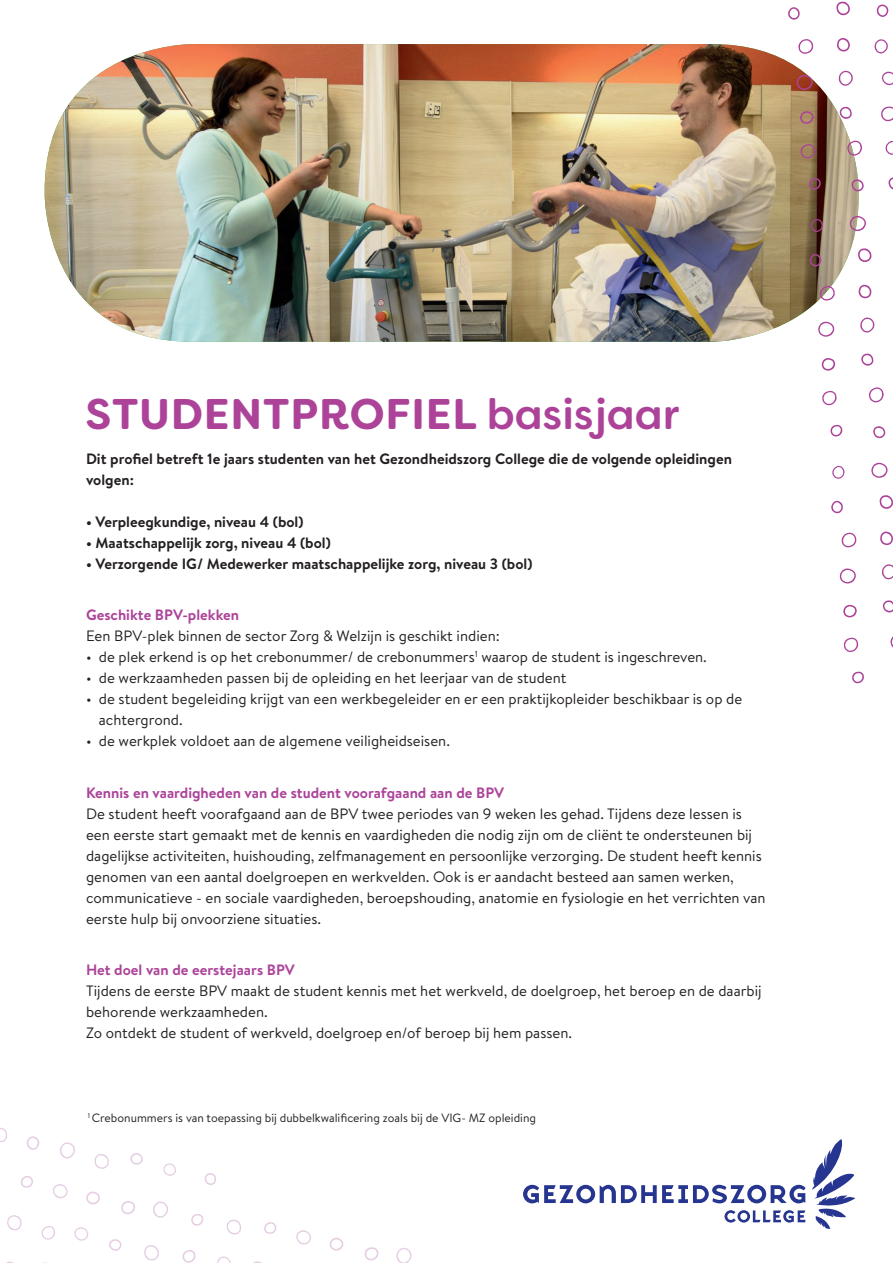
<style>
.page{position:relative;width:893px;height:1263px;background:#fff}
.page>*{position:absolute;margin:0;border:0;box-sizing:border-box;transform-origin:0 0}
.t1{font:700 42.9px "Filson Soft";letter-spacing:.02em;color:#ac4399}
.t2{font:15px/21px "Brandon Text";color:#231f20}
.t3{font:700 15px/21px "Brandon Text";color:#231f20}
.t4{font:700 15px "Brandon Text";color:#ac4399}
.t5{font:12px "Brandon Text";color:#231f20}
.s1{font-weight:500}
</style>
<div class="page">
<svg style="left:812px;top:1139px;width:43px;height:90px"></svg>
<svg style="left:724px;top:1210px;width:81px;height:12px"></svg>
<svg style="left:523px;top:1185px;width:283px;height:18px"></svg>
<img style="left:45px;top:44px;width:814px;height:298px">
<svg style="left:851px;top:179px;width:13px;height:12px"></svg>
<svg style="left:847px;top:141px;width:15px;height:15px"></svg>
<svg style="left:839px;top:107px;width:13px;height:12px"></svg>
<svg style="left:839px;top:71px;width:14px;height:15px"></svg>
<svg style="left:837px;top:38px;width:13px;height:14px"></svg>
<svg style="left:836px;top:1px;width:14px;height:14px"></svg>
<svg style="left:809px;top:178px;width:12px;height:12px"></svg>
<svg style="left:800px;top:144px;width:15px;height:14px"></svg>
<svg style="left:800px;top:111px;width:14px;height:13px"></svg>
<svg style="left:796px;top:75px;width:17px;height:15px"></svg>
<svg style="left:798px;top:39px;width:15px;height:15px"></svg>
<svg style="left:788px;top:7px;width:12px;height:13px"></svg>
<svg style="left:873px;top:426px;width:12px;height:12px"></svg>
<svg style="left:869px;top:387px;width:15px;height:15px"></svg>
<svg style="left:861px;top:353px;width:12px;height:13px"></svg>
<svg style="left:860px;top:317px;width:14px;height:16px"></svg>
<svg style="left:858px;top:285px;width:13px;height:13px"></svg>
<svg style="left:858px;top:248px;width:14px;height:14px"></svg>
<svg style="left:849px;top:216px;width:17px;height:15px"></svg>
<svg style="left:830px;top:425px;width:12px;height:11px"></svg>
<svg style="left:822px;top:391px;width:15px;height:14px"></svg>
<svg style="left:822px;top:358px;width:13px;height:13px"></svg>
<svg style="left:818px;top:322px;width:16px;height:15px"></svg>
<svg style="left:820px;top:286px;width:15px;height:15px"></svg>
<svg style="left:809px;top:254px;width:12px;height:12px"></svg>
<svg style="left:811px;top:219px;width:12px;height:13px"></svg>
<svg style="left:890px;top:636px;width:3px;height:12px"></svg>
<svg style="left:883px;top:600px;width:10px;height:12px"></svg>
<svg style="left:882px;top:564px;width:11px;height:15px"></svg>
<svg style="left:880px;top:532px;width:13px;height:13px"></svg>
<svg style="left:879px;top:495px;width:14px;height:14px"></svg>
<svg style="left:871px;top:463px;width:17px;height:15px"></svg>
<svg style="left:852px;top:671px;width:12px;height:12px"></svg>
<svg style="left:844px;top:637px;width:14px;height:15px"></svg>
<svg style="left:843px;top:605px;width:14px;height:12px"></svg>
<svg style="left:840px;top:568px;width:16px;height:15px"></svg>
<svg style="left:841px;top:532px;width:16px;height:15px"></svg>
<svg style="left:831px;top:500px;width:12px;height:13px"></svg>
<svg style="left:832px;top:466px;width:12px;height:13px"></svg>
<svg style="left:888px;top:177px;width:5px;height:13px"></svg>
<svg style="left:885px;top:141px;width:8px;height:14px"></svg>
<svg style="left:881px;top:106px;width:12px;height:15px"></svg>
<svg style="left:882px;top:72px;width:11px;height:13px"></svg>
<svg style="left:874px;top:39px;width:14px;height:15px"></svg>
<svg style="left:877px;top:4px;width:11px;height:13px"></svg>
<svg style="left:191px;top:1214px;width:12px;height:12px"></svg>
<svg style="left:226px;top:1219px;width:15px;height:16px"></svg>
<svg style="left:264px;top:1222px;width:13px;height:12px"></svg>
<svg style="left:296px;top:1230px;width:15px;height:15px"></svg>
<svg style="left:329px;top:1238px;width:15px;height:13px"></svg>
<svg style="left:365px;top:1247px;width:14px;height:13px"></svg>
<svg style="left:396px;top:1248px;width:16px;height:15px"></svg>
<svg style="left:205px;top:1173px;width:11px;height:12px"></svg>
<svg style="left:21px;top:1176px;width:12px;height:12px"></svg>
<svg style="left:53px;top:1184px;width:15px;height:14px"></svg>
<svg style="left:86px;top:1191px;width:14px;height:13px"></svg>
<svg style="left:121px;top:1201px;width:14px;height:13px"></svg>
<svg style="left:153px;top:1201px;width:15px;height:17px"></svg>
<svg style="left:0;top:1127px;width:7px;height:15px"></svg>
<svg style="left:27px;top:1136px;width:13px;height:14px"></svg>
<svg style="left:60px;top:1142px;width:15px;height:17px"></svg>
<svg style="left:94px;top:1154px;width:15px;height:15px"></svg>
<svg style="left:130px;top:1153px;width:13px;height:12px"></svg>
<svg style="left:163px;top:1163px;width:13px;height:13px"></svg>
<svg style="left:182px;top:1250px;width:14px;height:13px"></svg>
<svg style="left:217px;top:1256px;width:14px;height:7px"></svg>
<svg style="left:253px;top:1261px;width:9px;height:2px"></svg>
<svg style="left:6px;top:1261px;width:8px;height:2px"></svg>
<svg style="left:7px;top:1215px;width:15px;height:15px"></svg>
<svg style="left:41px;top:1226px;width:14px;height:14px"></svg>
<svg style="left:74px;top:1227px;width:14px;height:14px"></svg>
<svg style="left:109px;top:1239px;width:13px;height:12px"></svg>
<svg style="left:144px;top:1245px;width:15px;height:16px"></svg>
<h1 class="t1" style="left:85px;top:386px;width:595px">STUDENTPROFIEL <span class="s1">basisjaar</span></h1>
<p class="t3" style="left:86px;top:448px;width:647px">Dit profiel betreft 1e jaars studenten van het Gezondheidszorg College die de volgende opleidingen volgen:</p>
<p class="t3" style="left:86px;top:511px;width:219px">• Verpleegkundige, niveau 4 (bol)</p>
<p class="t3" style="left:86px;top:532px;width:246px">• Maatschappelijk zorg, niveau 4 (bol)</p>
<p class="t3" style="left:86px;top:553px;width:448px">• Verzorgende IG/ Medewerker maatschappelijke zorg, niveau 3 (bol)</p>
<p class="t4" style="left:86px;top:605px;width:154px">Geschikte BPV-plekken</p>
<p class="t2" style="left:86px;top:625px;width:415px">Een BPV-plek binnen de sector Zorg &amp; Welzijn is geschikt indien:</p>
<p class="t2" style="left:86px;top:646px;width:622px">• de plek erkend is op het crebonummer/ de crebonummers<sup>1</sup> waarop de student is ingeschreven.</p>
<p class="t2" style="left:86px;top:667px;width:482px">• de werkzaamheden passen bij de opleiding en het leerjaar van de student</p>
<p class="t2" style="left:99px;top:688px;width:645px;text-indent:-13px">• de student begeleiding krijgt van een werkbegeleider en er een praktijkopleider beschikbaar is op de achtergrond.</p>
<p class="t2" style="left:86px;top:730px;width:365px">• de werkplek voldoet aan de algemene veiligheidseisen.</p>
<p class="t4" style="left:86px;top:782px;width:420px">Kennis en vaardigheden van de student voorafgaand aan de BPV</p>
<p class="t2" style="left:86px;top:802px;width:681px">De student heeft voorafgaand aan de BPV twee periodes van 9 weken les gehad. Tijdens deze lessen is een eerste start gemaakt met de kennis en vaardigheden die nodig zijn om de cliënt te ondersteunen bij dagelijkse activiteiten, huishouding, zelfmanagement en persoonlijke verzorging. De student heeft kennis genomen van een aantal doelgroepen en werkvelden. Ook is er aandacht besteed aan samen werken, communicatieve - en sociale vaardigheden, beroepshouding, anatomie en fysiologie en het verrichten van eerste hulp bij onvoorziene situaties.</p>
<p class="t4" style="left:86px;top:959px;width:210px">Het doel van de eerstejaars BPV</p>
<p class="t2" style="left:86px;top:979px;width:677px">Tijdens de eerste BPV maakt de student kennis met het werkveld, de doelgroep, het beroep en de daarbij behorende werkzaamheden.<br>Zo ontdekt de student of werkveld, doelgroep en/of beroep bij hem passen.</p>
<p class="t5" style="left:88px;top:1109px;width:450px"><sup>1</sup> Crebonummers is van toepassing bij dubbelkwalificering zoals bij de VIG- MZ opleiding</p>
</div>
